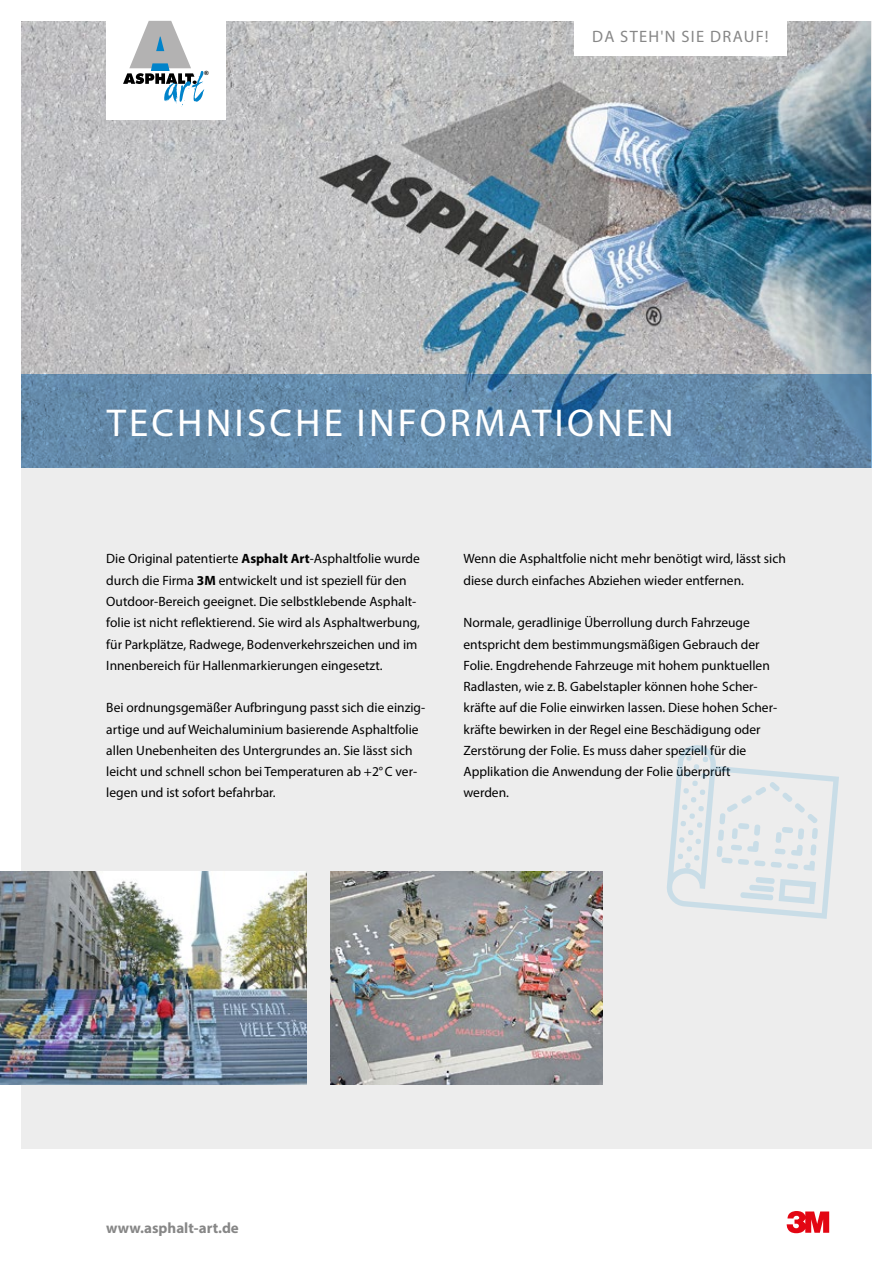
<style>
.page{position:relative;width:893px;height:1263px;background:#fff}
.page>*{position:absolute;margin:0;border:0;box-sizing:border-box;transform-origin:0 0}
.t1{font:39px "Myriad Pro";letter-spacing:.08em;color:#fff}
.t2{font:16.5px "Myriad Pro";letter-spacing:.08em;color:#878787}
.t3{font:700 15px "Myriad Pro";color:#878787}
.t4{font:13.5px/21.3px "Myriad Pro";color:#000}
.t5{font:900 5.85px "Arial";color:#000}
.s1{font-weight:700}
</style>
<div class="page">
<div style="left:21px;top:289px;width:851px;height:859px;background:#ededed"></div>
<img style="left:21px;top:21px;width:850px;height:353px">
<svg style="left:787px;top:1211px;width:42px;height:22px"></svg>
<svg style="left:21px;top:374px;width:851px;height:94px;background:#6289aa"></svg>
<img style="left:0;top:872px;width:307px;height:212px">
<img style="left:330px;top:872px;width:273px;height:212px">
<div style="left:574px;top:0;width:213px;height:55px;background:#fff"></div>
<div style="left:106px;top:0;width:119px;height:119px;background:#fff"></div>
<svg style="left:123px;top:21px;width:81px;height:86px"></svg>
<p class="t5" style="left:204px;top:69px;width:6px">®</p>
<p class="t2" style="left:592px;top:26px;width:178px">DA STEH'N SIE DRAUF!</p>
<h1 class="t1" style="left:107px;top:398px;width:569px">TECHNISCHE INFORMATIONEN</h1>
<p class="t4" style="left:106px;top:548px;width:315px">Die Original patentierte <span class="s1">Asphalt Art</span>-Asphaltfolie wurde durch die Firma <span class="s1">3M</span> entwickelt und ist speziell für den Outdoor-Bereich geeignet. Die selbstklebende Asphalt&shy;folie ist nicht reflektierend. Sie wird als Asphaltwerbung, für Parkplätze, Radwege, Bodenverkehrszeichen und im Innenbereich für Hallenmarkierungen eingesetzt.</p>
<p class="t4" style="left:106px;top:697px;width:321px">Bei ordnungsgemäßer Aufbringung passt sich die einzig&shy;artige und auf Weichaluminium basierende Asphaltfolie allen Unebenheiten des Untergrundes an. Sie lässt sich leicht und schnell schon bei Temperaturen ab +2°C ver&shy;legen und ist sofort befahrbar.</p>
<p class="t4" style="left:463px;top:548px;width:324px">Wenn die Asphaltfolie nicht mehr benötigt wird, lässt sich diese durch einfaches Abziehen wieder entfernen.</p>
<p class="t4" style="left:463px;top:612px;width:315px">Normale, geradlinige Überrollung durch Fahrzeuge entspricht dem bestimmungsmäßigen Gebrauch der Folie. Engdrehende Fahrzeuge mit hohem punktuellen Radlasten, wie z.B. Gabelstapler können hohe Scher&shy;kräfte auf die Folie einwirken lassen. Diese hohen Scher&shy;kräfte bewirken in der Regel eine Beschädigung oder Zerstörung der Folie. Es muss daher speziell für die Applikation die Anwendung der Folie überprüft werden.</p>
<p class="t3" style="left:106px;top:1218px;width:134px">www.asphalt-art.de</p>
</div>
